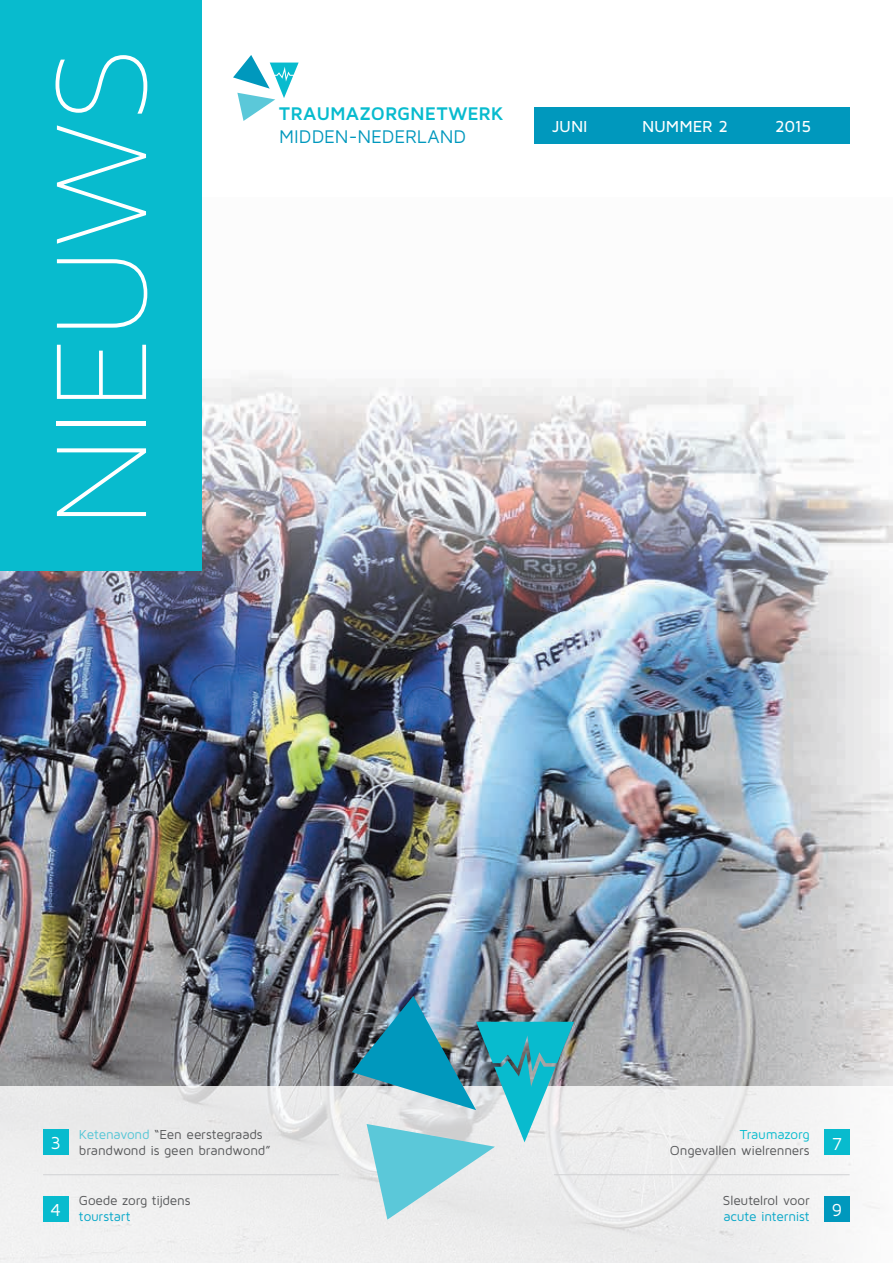
<style>
.page{position:relative;width:893px;height:1263px;background:#fff}
.page>*{position:absolute;margin:0;border:0;box-sizing:border-box;transform-origin:0 0}
.t1{font:143.7px "Maven Pro Light 200";letter-spacing:.01em;color:#fff}
.t2{font:700 19.05px "Maven Pro";color:#08bbce}
.t3{font:19.05px "Maven Pro";letter-spacing:-.005em;color:#0098bd}
.t4{font:18px "Maven Pro";color:#fff}
.t5{font:500 16.5px "Maven Pro";letter-spacing:-.01em;color:#fff}
.t6{font:13.5px/16.2px "Maven Pro";letter-spacing:-.015em;color:#57585a}
.t7{font:13.5px "Maven Pro";letter-spacing:-.01em;color:#06a7c8}
.t8{font:13.5px "Maven Pro";letter-spacing:-.02em;color:#08bbce}
.s1{color:#55c6d6}
</style>
<div class="page">
<img style="left:0;top:198px;width:893px;height:888px">
<div style="left:0;top:0;width:201px;height:571px;background:#08bbce"></div>
<svg style="left:233px;top:55px;width:66px;height:66px"></svg>
<div style="left:534px;top:107px;width:316px;height:37px;background:#0098bd"></div>
<div style="left:0;top:1086px;width:893px;height:177px;background:#eee"></div>
<svg style="left:352px;top:996px;width:222px;height:223px"></svg>
<hr style="left:43px;top:1174px;width:296px;height:1px;background:#d1d2d4">
<div style="left:43px;top:1129px;width:25px;height:26px;background:#08bbce"></div>
<div style="left:43px;top:1196px;width:25px;height:25px;background:#08bbce"></div>
<hr style="left:554px;top:1174px;width:296px;height:1px;background:#d1d2d4">
<div style="left:824px;top:1130px;width:26px;height:25px;background:#08bbce"></div>
<div style="left:824px;top:1196px;width:26px;height:25px;background:#0098bd"></div>
<h1 class="t1" style="left:24px;top:526px;width:481px;rotate:-90deg">NIEUWS</h1>
<h2 class="t2" style="left:279px;top:101px;width:226px">TRAUMAZORGNETWERK</h2>
<h2 class="t3" style="left:279px;top:124px;width:188px">MIDDEN-NEDERLAND</h2>
<p class="t5" style="left:552px;top:116px;width:37px">JUNI</p>
<p class="t5" style="left:642px;top:116px;width:87px">NUMMER 2</p>
<p class="t5" style="left:775px;top:116px;width:38px">2015</p>
<h3 class="t4" style="left:50px;top:1132px;width:12px">3</h3>
<h3 class="t4" style="left:50px;top:1198px;width:12px">4</h3>
<p class="t6" style="left:79px;top:1125px;width:193px"><span class="s1">Ketenavond</span> “Een eerstegraads brandwond is geen brandwond”</p>
<p class="t6" style="left:79px;top:1192px;width:113px">Goede zorg tijdens</p>
<p class="t7" style="left:79px;top:1208px;width:53px">tourstart</p>
<p class="t8" style="left:740px;top:1126px;width:71px">Traumazorg</p>
<p class="t6" style="left:670px;top:1142px;width:141px">Ongevallen wielrenners</p>
<p class="t6" style="left:723px;top:1192px;width:88px">Sleutelrol voor</p>
<p class="t7" style="left:723px;top:1208px;width:88px">acute internist</p>
<h3 class="t4" style="left:832px;top:1132px;width:12px">7</h3>
<h3 class="t4" style="left:832px;top:1199px;width:12px">9</h3>
</div>
